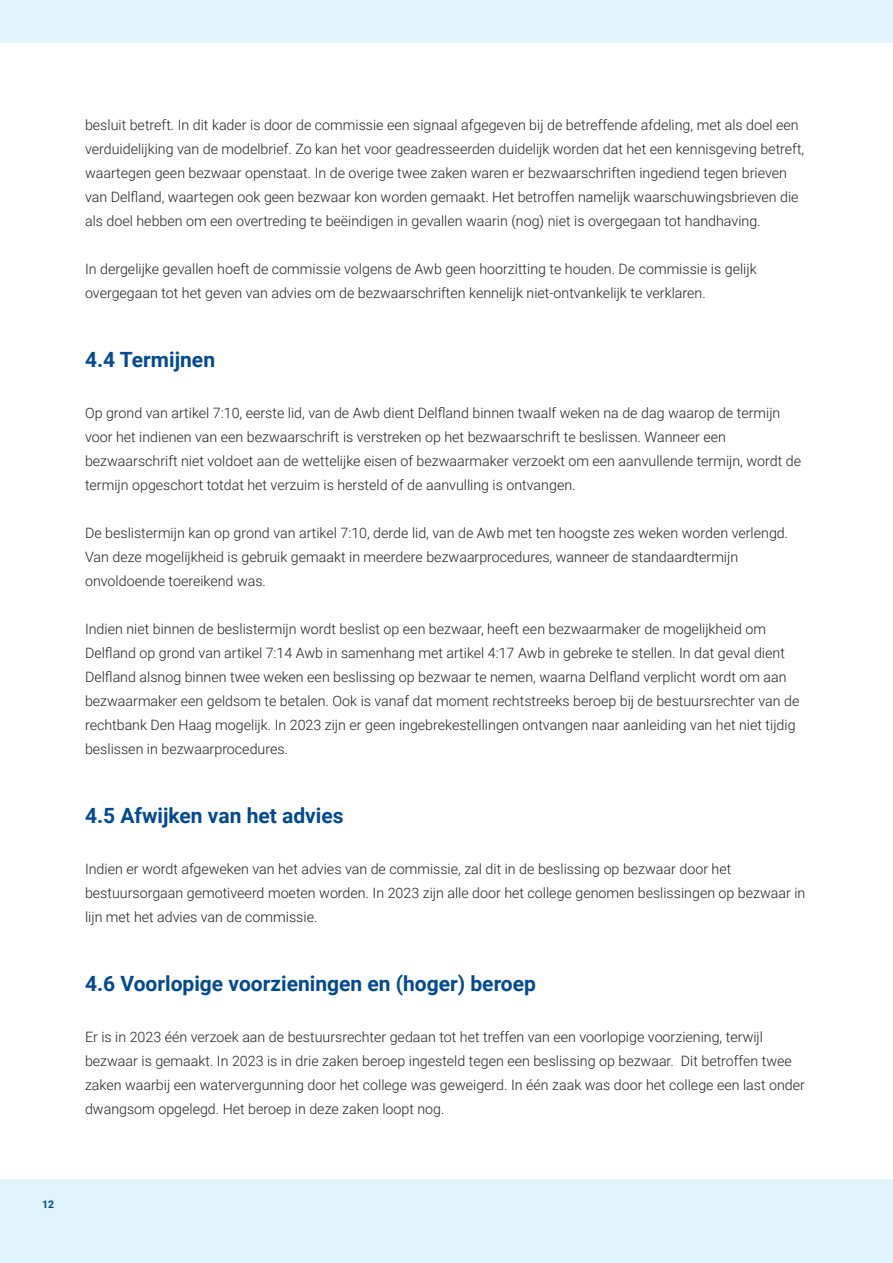
<style>
.page{position:relative;width:893px;height:1263px;background:#fff}
.page>*{position:absolute;margin:0;border:0;box-sizing:border-box;transform-origin:0 0}
.t1{font:21px "Roboto Bold 2";color:#014990}
.t2{font:300 14.25px/24px "Roboto";color:#231f20}
.t3{font:10.5px "Roboto Bold 2";color:#014990}
.s1{font-family:"Roboto Light 2";font-weight:400}
</style>
<div class="page">
<div style="left:0;top:0;width:893px;height:43px;background:#e1f4fc"></div>
<div style="left:0;top:1180px;width:893px;height:83px;background:#e1f4fc"></div>
<p class="t2" style="left:85px;top:113px;width:721px">besluit betreft. In dit kader is door de commissie een signaal afgegeven bij de betreffende afdeling, met als doel een verduidelijking van de modelbrief. Zo kan het voor geadresseerden duidelijk worden dat het een kennisgeving betreft, waartegen geen bezwaar openstaat. In de overige twee zaken waren er bezwaarschriften ingediend tegen brieven van Del<span class="s1">fl</span>and, waartegen ook geen bezwaar kon worden gemaakt. Het betroffen namelijk waarschuwingsbrieven die als doel hebben om een overtreding te beëindigen in gevallen waarin (nog) niet is overgegaan tot handhaving.</p>
<p class="t2" style="left:85px;top:257px;width:673px">In dergelijke gevallen hoeft de commissie volgens de Awb geen hoorzitting te houden. De commissie is gelijk overgegaan tot het geven van advies om de bezwaarschriften kennelijk niet-ontvankelijk te verklaren.</p>
<h1 class="t1" style="left:85px;top:347px;width:132px">4.4 Termijnen</h1>
<p class="t2" style="left:85px;top:401px;width:718px">Op grond van artikel 7:10, eerste lid, van de Awb dient Del<span class="s1">fl</span>and binnen twaalf weken na de dag waarop de termijn voor het indienen van een bezwaarschrift is verstreken op het bezwaarschrift te beslissen. Wanneer een bezwaarschrift niet voldoet aan de wettelijke eisen of bezwaarmaker verzoekt om een aanvullende termijn, wordt de termijn opgeschort totdat het verzuim is hersteld of de aanvulling is ontvangen.</p>
<p class="t2" style="left:85px;top:521px;width:705px">De beslistermijn kan op grond van artikel 7:10, derde lid, van de Awb met ten hoogste zes weken worden verlengd.<br>Van deze mogelijkheid is gebruik gemaakt in meerdere bezwaarprocedures, wanneer de standaardtermijn onvoldoende toereikend was.</p>
<p class="t2" style="left:85px;top:617px;width:716px">Indien niet binnen de beslistermijn wordt beslist op een bezwaar, heeft een bezwaarmaker de mogelijkheid om Del<span class="s1">fl</span>and op grond van artikel 7:14 Awb in samenhang met artikel 4:17 Awb in gebreke te stellen. In dat geval dient Del<span class="s1">fl</span>and alsnog binnen twee weken een beslissing op bezwaar te nemen, waarna Del<span class="s1">fl</span>and verplicht wordt om aan bezwaarmaker een geldsom te betalen. Ook is vanaf dat moment rechtstreeks beroep bij de bestuursrechter van de rechtbank Den Haag mogelijk. In 2023 zijn er geen ingebrekestellingen ontvangen naar aanleiding van het niet tijdig beslissen in bezwaarprocedures.</p>
<h2 class="t1" style="left:85px;top:804px;width:260px">4.5 Afwijken van het advies</h2>
<p class="t2" style="left:85px;top:857px;width:722px">Indien er wordt afgeweken van het advies van de commissie, zal dit in de beslissing op bezwaar door het bestuursorgaan gemotiveerd moeten worden. In 2023 zijn alle door het college genomen beslissingen op bezwaar in lijn met het advies van de commissie.</p>
<h3 class="t1" style="left:85px;top:972px;width:452px">4.6 Voorlopige voorzieningen en (hoger) beroep</h3>
<p class="t2" style="left:85px;top:1025px;width:721px">Er is in 2023 één verzoek aan de bestuursrechter gedaan tot het treffen van een voorlopige voorziening, terwijl bezwaar is gemaakt. In 2023 is in drie zaken beroep ingesteld tegen een beslissing op bezwaar. Dit betroffen twee zaken waarbij een watervergunning door het college was geweigerd. In één zaak was door het college een last onder dwangsom opgelegd. Het beroep in deze zaken loopt nog.</p>
<p class="t3" style="left:42px;top:1199px;width:14px">12</p>
</div>
